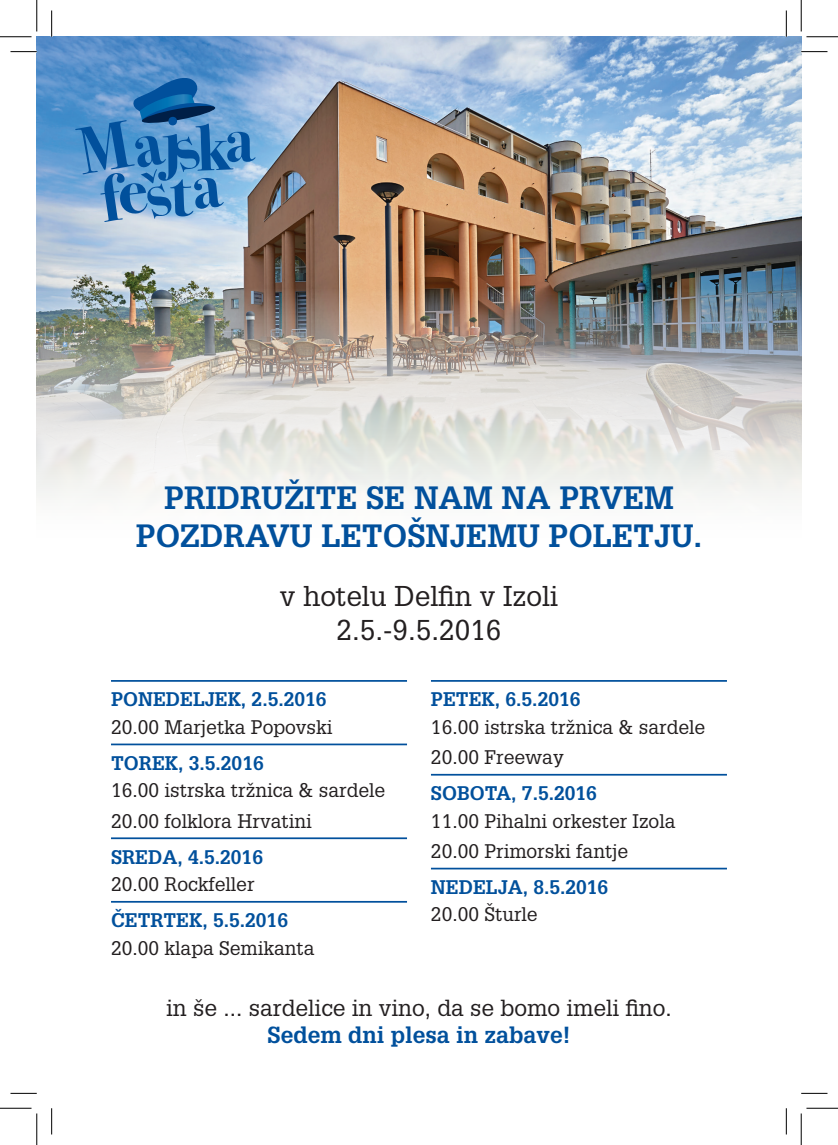
<style>
.page{position:relative;width:838px;height:1145px;background:#fff}
.page>*{position:absolute;margin:0;border:0;box-sizing:border-box;transform-origin:0 0}
.t1{font:700 31.5px/37.8px "Glypha LT Std";color:#01509c;text-align:center}
.t2{font:28px/33.6px "Glypha LT Std";color:#231f20;text-align:center}
.t3{font:22.75px "Glypha LT Std";color:#231f20}
.t4{font:700 22.75px "Glypha LT Std";color:#01509c}
.t5{font:19.25px/30.3px "Glypha LT Std";color:#231f20}
.t6{font:700 19.25px "Glypha LT Std";color:#01509c}
</style>
<div class="page">
<img style="left:37px;top:37px;width:764px;height:252px">
<img style="left:37px;top:289px;width:764px;height:209px">
<hr style="left:111px;top:680px;width:296px;height:2px;background:#01509c">
<hr style="left:111px;top:744px;width:296px;height:1px;background:#01509c">
<hr style="left:111px;top:837px;width:296px;height:2px;background:#01509c">
<hr style="left:111px;top:901px;width:296px;height:2px;background:#01509c">
<hr style="left:431px;top:680px;width:295px;height:2px;background:#01509c">
<hr style="left:431px;top:774px;width:295px;height:2px;background:#01509c">
<hr style="left:431px;top:868px;width:295px;height:1px;background:#01509c">
<svg style="left:75px;top:67px;width:180px;height:155px;background:#538fc5"></svg>
<svg style="left:10px;top:51px;width:27px;height:1px"></svg>
<svg style="left:801px;top:51px;width:26px;height:1px"></svg>
<svg style="left:10px;top:1093px;width:27px;height:1px"></svg>
<svg style="left:801px;top:1093px;width:26px;height:1px"></svg>
<svg style="left:51px;top:10px;width:1px;height:27px"></svg>
<svg style="left:51px;top:1108px;width:1px;height:26px"></svg>
<svg style="left:786px;top:10px;width:1px;height:27px"></svg>
<svg style="left:786px;top:1108px;width:1px;height:26px"></svg>
<hr style="left:0;top:36px;width:32px;height:1px;background:#000">
<hr style="left:806px;top:36px;width:31px;height:1px;background:#000">
<hr style="left:0;top:1108px;width:32px;height:1px;background:#000">
<hr style="left:806px;top:1108px;width:31px;height:1px;background:#000">
<hr style="left:36px;top:0;width:1px;height:31px;background:#000">
<hr style="left:36px;top:1113px;width:1px;height:32px;background:#000">
<hr style="left:800px;top:0;width:1px;height:31px;background:#000">
<hr style="left:800px;top:1113px;width:1px;height:32px;background:#000">
<h1 class="t1" style="left:136px;top:478px;width:567px">PRIDRUŽITE SE NAM NA PRVEM<br>POZDRAVU LETOŠNJEMU POLETJU.</h1>
<h2 class="t2" style="left:280px;top:579px;width:280px">v hotelu Delfin v Izoli<br>2.5.-9.5.2016</h2>
<p class="t6" style="left:111px;top:688px;width:217px">PONEDELJEK, 2.5.2016</p>
<p class="t5" style="left:111px;top:711px;width:223px">20.00 Marjetka Popovski</p>
<p class="t6" style="left:111px;top:751px;width:154px">TOREK, 3.5.2016</p>
<p class="t5" style="left:111px;top:775px;width:276px">16.00 istrska tržnica &amp; sardele<br>20.00 folklora Hrvatini</p>
<p class="t6" style="left:111px;top:845px;width:153px">SREDA, 4.5.2016</p>
<p class="t5" style="left:111px;top:869px;width:145px">20.00 Rockfeller</p>
<p class="t6" style="left:111px;top:908px;width:178px">ČETRTEK, 5.5.2016</p>
<p class="t5" style="left:111px;top:932px;width:205px">20.00 klapa Semikanta</p>
<p class="t6" style="left:431px;top:688px;width:151px">PETEK, 6.5.2016</p>
<p class="t5" style="left:431px;top:711px;width:276px">16.00 istrska tržnica &amp; sardele<br>20.00 Freeway</p>
<p class="t6" style="left:431px;top:781px;width:167px">SOBOTA, 7.5.2016</p>
<p class="t5" style="left:431px;top:805px;width:246px">11.00 Pihalni orkester Izola<br>20.00 Primorski fantje</p>
<p class="t6" style="left:431px;top:875px;width:179px">NEDELJA, 8.5.2016</p>
<p class="t5" style="left:431px;top:899px;width:108px">20.00 Šturle</p>
<p class="t3" style="left:166px;top:994px;width:507px">in še ... sardelice in vino, da se bomo imeli fino.</p>
<p class="t4" style="left:267px;top:1021px;width:304px">Sedem dni plesa in zabave!</p>
</div>
